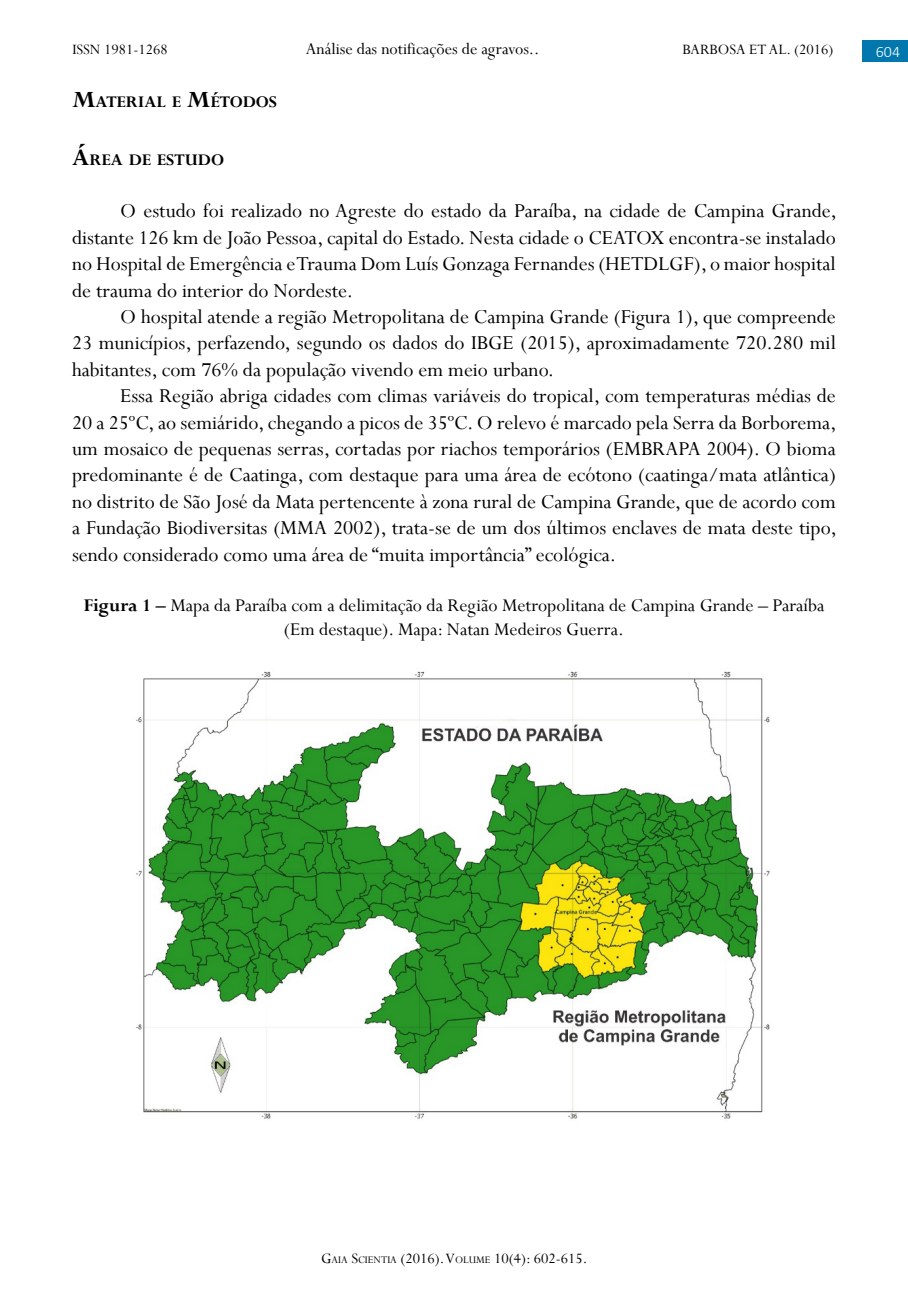
<style>
.page{position:relative;width:908px;height:1304px;background:#fff}
.page>*{position:absolute;margin:0;border:0;box-sizing:border-box;transform-origin:0 0}
.t1{font:22px/26.4px "Perpetua";color:#000;text-align:justify}
.t2{font:20px/24px "Perpetua";color:#000;text-align:center}
.t3{font:700 18.2px "Perpetua";color:#000}
.t4{font:18px "Perpetua";color:#000}
.t5{font:16px "Perpetua";color:#000}
.t6{font:16px "Perpetua";color:#000}
.t7{font:300 16px "Calibri";color:#fff}
.s1{font-size:26px}
.s2{font-weight:700}
.s3{font-size:11.2px}
</style>
<div class="page">
<div style="left:862px;top:40px;width:45px;height:22px;background:#0078ad"></div>
<img style="left:136px;top:671px;width:634px;height:448px">
<p class="t6" style="left:72px;top:39px;width:97px">ISSN 1981-1268</p>
<p class="t4" style="left:306px;top:37px;width:235px">Análise das notificações de agravos..</p>
<p class="t6" style="left:682px;top:39px;width:152px">BARBOSA ET AL. (2016)</p>
<p class="t7" style="left:875px;top:42px;width:26px">604</p>
<p class="t3" style="left:72px;top:90px;width:207px"><span class="s1">M</span>ATERIAL E <span class="s1">M</span>ÉTODOS</p>
<p class="t3" style="left:72px;top:148px;width:153px"><span class="s1">Á</span>REA DE ESTUDO</p>
<p class="t1" style="left:72px;top:197px;width:765px;text-indent:48px">O estudo foi realizado no Agreste do estado da Paraíba, na cidade de Campina Grande, distante 126 km de João Pessoa, capital do Estado. Nesta cidade o CEATOX encontra-se instalado no Hospital de Emergência e Trauma Dom Luís Gonzaga Fernandes (HETDLGF), o maior hospital de trauma do interior do Nordeste.</p>
<p class="t1" style="left:72px;top:303px;width:765px;text-indent:48px">O hospital atende a região Metropolitana de Campina Grande (Figura 1), que compreende 23 municípios, perfazendo, segundo os dados do IBGE (2015), aproximadamente 720.280 mil habitantes, com 76% da população vivendo em meio urbano.</p>
<p class="t1" style="left:72px;top:382px;width:765px;text-indent:48px">Essa Região abriga cidades com climas variáveis do tropical, com temperaturas médias de 20 a 25ºC, ao semiárido, chegando a picos de 35ºC. O relevo é marcado pela Serra da Borborema, um mosaico de pequenas serras, cortadas por riachos temporários (EMBRAPA 2004). O bioma predominante é de Caatinga, com destaque para uma área de ecótono (caatinga/mata atlântica) no distrito de São José da Mata pertencente à zona rural de Campina Grande, que de acordo com a Fundação Biodiversitas (MMA 2002), trata-se de um dos últimos enclaves de mata deste tipo, sendo considerado como uma área de “muita importância” ecológica.</p>
<p class="t2" style="left:83px;top:593px;width:742px"><span class="s2">Figura 1 –</span> Mapa da Paraíba com a delimitação da Região Metropolitana de Campina Grande – Paraíba (Em destaque). Mapa: Natan Medeiros Guerra.</p>
<p class="t5" style="left:321px;top:1248px;width:268px">G<span class="s3">aia</span> S<span class="s3">cientia</span> (2016). V<span class="s3">olume</span> 10(4): 602-615.</p>
</div>
